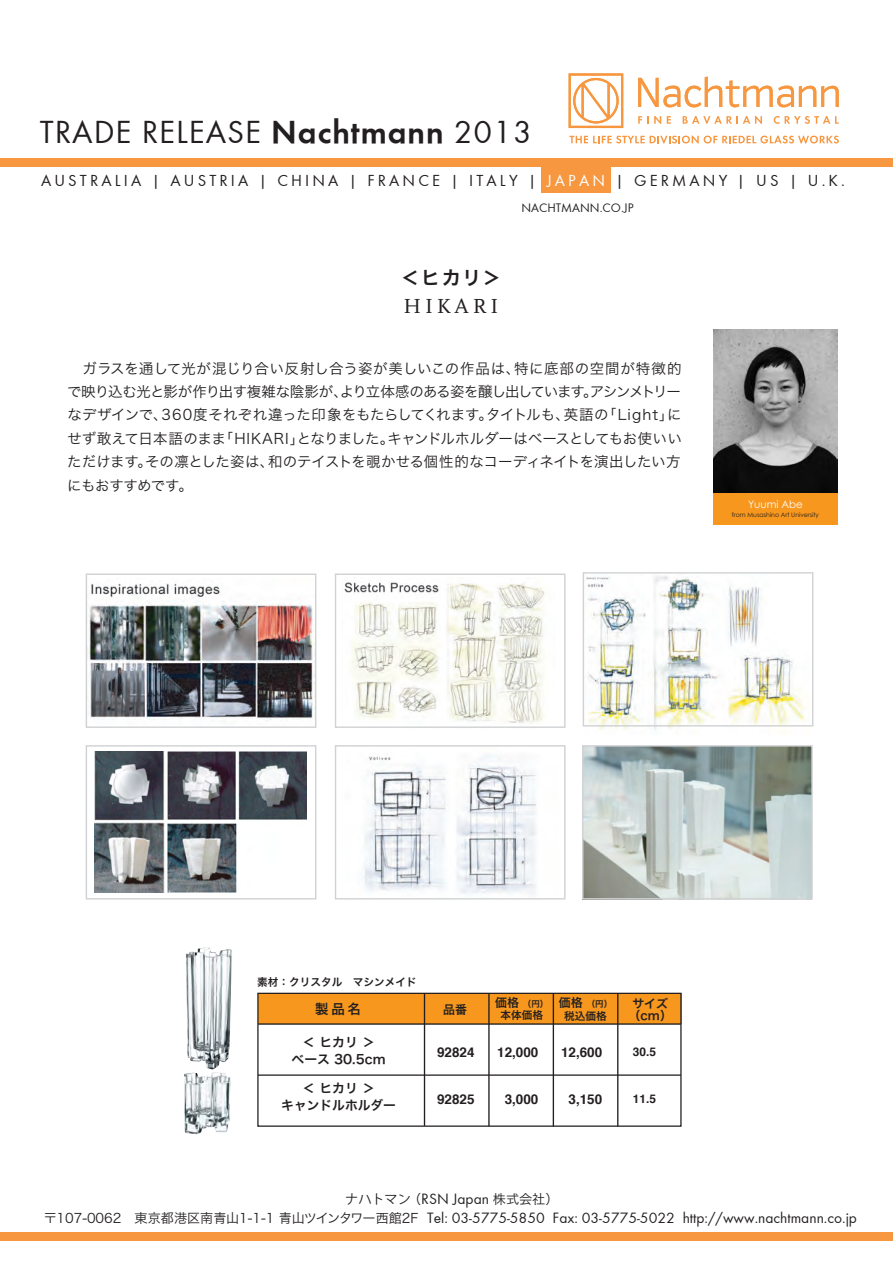
<style>
.page{position:relative;width:893px;height:1263px;background:#fff}
.page>*{position:absolute;margin:0;border:0;box-sizing:border-box;transform-origin:0 0}
.t1{font:33px "Function";letter-spacing:.03em;color:#231f20}
.t2{font:21.3px "Scala OT";letter-spacing:.18em;color:#231f20}
.t3{font:19.2px "Hira Kaku Pro N W6";color:#231f20}
.t4{font:16.5px "Function";letter-spacing:.19em;color:#231f20}
.t5{font:15.45px/18.6px "Function";color:#231f20;text-align:center}
.t6{font:14.4px/23.4px "Hira Kaku Pro W3";letter-spacing:-.02em;color:#231f20;text-align:justify}
.t7{font:700 13.5px "Helvetica";color:#231f20}
.t8{font:13.5px "Hira Kaku Pro W6";color:#231f20}
.t9{font:12.75px/17px "Hira Kaku Pro W6";color:#231f20;text-align:center}
.t10{font:12.75px "Function";color:#231f20}
.t11{font:12px/12px "Hira Kaku Pro W6";color:#231f20;text-align:center}
.t12{font:700 11.85px "Helvetica";color:#231f20}
.t13{font:10.65px "Hira Kaku Pro W6";color:#231f20}
.t14{font:10.35px "Century Gothic";color:#fff}
.t15{font:8.55px "Hira Kaku Pro W6";color:#231f20}
.t16{font:6.3px "Century Gothic";color:#231f20}
.s1{font-weight:700}
.s2{color:#fff}
.s3{font-size:12px}
.s4{font-family:"Koz Go Pro";font-size:13.2px}
.s5{font-family:"Hira Kaku Pro W3";font-size:13.05px}
</style>
<div class="page">
<div style="left:541px;top:162px;width:70px;height:30px;background:#f79841"></div>
<div style="left:0;top:1232px;width:893px;height:9px;background:#f79841"></div>
<div style="left:0;top:159px;width:893px;height:8px;background:#f79841"></div>
<svg style="left:638px;top:77px;width:201px;height:30px"></svg>
<svg style="left:569px;top:73px;width:54px;height:55px"></svg>
<svg style="left:638px;top:116px;width:23px;height:8px"></svg>
<svg style="left:667px;top:116px;width:4px;height:8px"></svg>
<svg style="left:683px;top:116px;width:79px;height:8px"></svg>
<svg style="left:774px;top:116px;width:5px;height:8px"></svg>
<svg style="left:785px;top:116px;width:54px;height:8px"></svg>
<svg style="left:569px;top:136px;width:270px;height:7px"></svg>
<div style="left:258px;top:993px;width:423px;height:30px;background:#f7971d"></div>
<hr style="left:258px;top:1023px;width:423px;height:2px;background:#231f20">
<div style="left:257px;top:993px;width:425px;height:134px;border:1px solid #231f20"></div>
<hr style="left:488px;top:993px;width:2px;height:133px;background:#231f20">
<hr style="left:553px;top:993px;width:1px;height:133px;background:#231f20">
<hr style="left:617px;top:993px;width:1px;height:133px;background:#231f20">
<hr style="left:424px;top:993px;width:1px;height:133px;background:#231f20">
<img style="left:713px;top:329px;width:124px;height:165px">
<div style="left:713px;top:494px;width:124px;height:31px;background:#f7971d"></div>
<hr style="left:258px;top:1074px;width:423px;height:2px;background:#231f20">
<img style="left:363px;top:755px;width:174px;height:139px">
<img style="left:184px;top:1072px;width:47px;height:62px">
<img style="left:186px;top:947px;width:46px;height:122px">
<img style="left:88px;top:583px;width:226px;height:138px">
<img style="left:344px;top:577px;width:201px;height:147px">
<div style="left:86px;top:573px;width:230px;height:155px;border:1px solid #d1d2d4"></div>
<div style="left:335px;top:573px;width:231px;height:155px;border:1px solid #d1d2d4"></div>
<img style="left:95px;top:752px;width:211px;height:141px">
<div style="left:86px;top:745px;width:230px;height:154px;border:1px solid #d1d2d4"></div>
<div style="left:335px;top:745px;width:231px;height:154px;border:1px solid #d1d2d4"></div>
<img style="left:582px;top:747px;width:229px;height:153px">
<div style="left:582px;top:745px;width:231px;height:154px;border:1px solid #d1d2d4"></div>
<img style="left:585px;top:576px;width:225px;height:155px">
<div style="left:583px;top:572px;width:230px;height:154px;border:1px solid #d1d2d4"></div>
<h1 class="t1" style="left:40px;top:113px;width:493px">TRADE RELEASE <span class="s1">Nachtmann</span> 2013</h1>
<p class="t4" style="left:41px;top:171px;width:805px">AUSTRALIA | AUSTRIA | CHINA | FRANCE | ITALY | <span class="s2">JAPAN</span> | GERMANY | US | U.K.</p>
<p class="t10" style="left:521px;top:201px;width:114px">NACHTMANN.CO.JP</p>
<h3 class="t3" style="left:401px;top:261px;width:102px">＜ヒカリ＞</h3>
<h2 class="t2" style="left:403px;top:295px;width:96px">HIKARI</h2>
<p class="t6" style="left:67px;top:355px;width:616px">　ガラスを通して光が混じり合い反射し合う姿が美しいこの作品は、特に底部の空間が特徴的で映り込む光と影が作り出す複雑な陰影が、より立体感のある姿を醸し出しています。アシンメトリーなデザインで、360度それぞれ違った印象をもたらしてくれます。タイトルも、英語の「Light」にせず敢えて日本語のまま「HIKARI」となりました。キャンドルホルダーはベースとしてもお使いいただけます。その凛とした姿は、和のテイストを覗かせる個性的なコーディネイトを演出したい方にもおすすめです。</p>
<p class="t14" style="left:748px;top:497px;width:56px">Yuumi Abe</p>
<p class="t16" style="left:732px;top:511px;width:88px">from Musashino Art University</p>
<p class="t13" style="left:257px;top:972px;width:161px">素材：クリスタル　マシンメイド</p>
<p class="t8" style="left:315px;top:996px;width:47px">製品名</p>
<p class="t11" style="left:443px;top:1003px;width:25px">品番</p>
<p class="t15" style="left:495px;top:996px;width:55px"><span class="s3">価格</span> （円）</p>
<p class="t13" style="left:500px;top:1005px;width:44px">本体価格</p>
<p class="t15" style="left:559px;top:996px;width:55px"><span class="s3">価格</span> （円）</p>
<p class="t13" style="left:564px;top:1006px;width:44px">税込価格</p>
<p class="t9" style="left:292px;top:1033px;width:96px">＜ ヒカリ ＞<br>ベース 30.5cm</p>
<p class="t7" style="left:437px;top:1041px;width:39px">92824</p>
<p class="t7" style="left:497px;top:1041px;width:43px">12,000</p>
<p class="t7" style="left:561px;top:1041px;width:43px">12,600</p>
<p class="t11" style="left:629px;top:997px;width:45px">サイズ（cm）</p>
<p class="t12" style="left:633px;top:1042px;width:25px">30.5</p>
<p class="t9" style="left:281px;top:1079px;width:116px">＜ ヒカリ ＞<br>キャンドルホルダー</p>
<p class="t12" style="left:633px;top:1089px;width:25px">11.5</p>
<p class="t7" style="left:437px;top:1088px;width:39px">92825</p>
<p class="t7" style="left:505px;top:1088px;width:35px">3,000</p>
<p class="t7" style="left:568px;top:1088px;width:35px">3,150</p>
<p class="t5" style="left:44px;top:1190px;width:814px"><span class="s4">ナハトマン</span><span class="s5">（</span>RSN Japan <span class="s5">株式会社）<br>〒107-0062　東京都港区南青山1-1-1 青山ツインタワー西館2F</span> Tel: 03-5775-5850 Fax: 03-5775-5022 http://www.nachtmann.co.jp</p>
</div>
